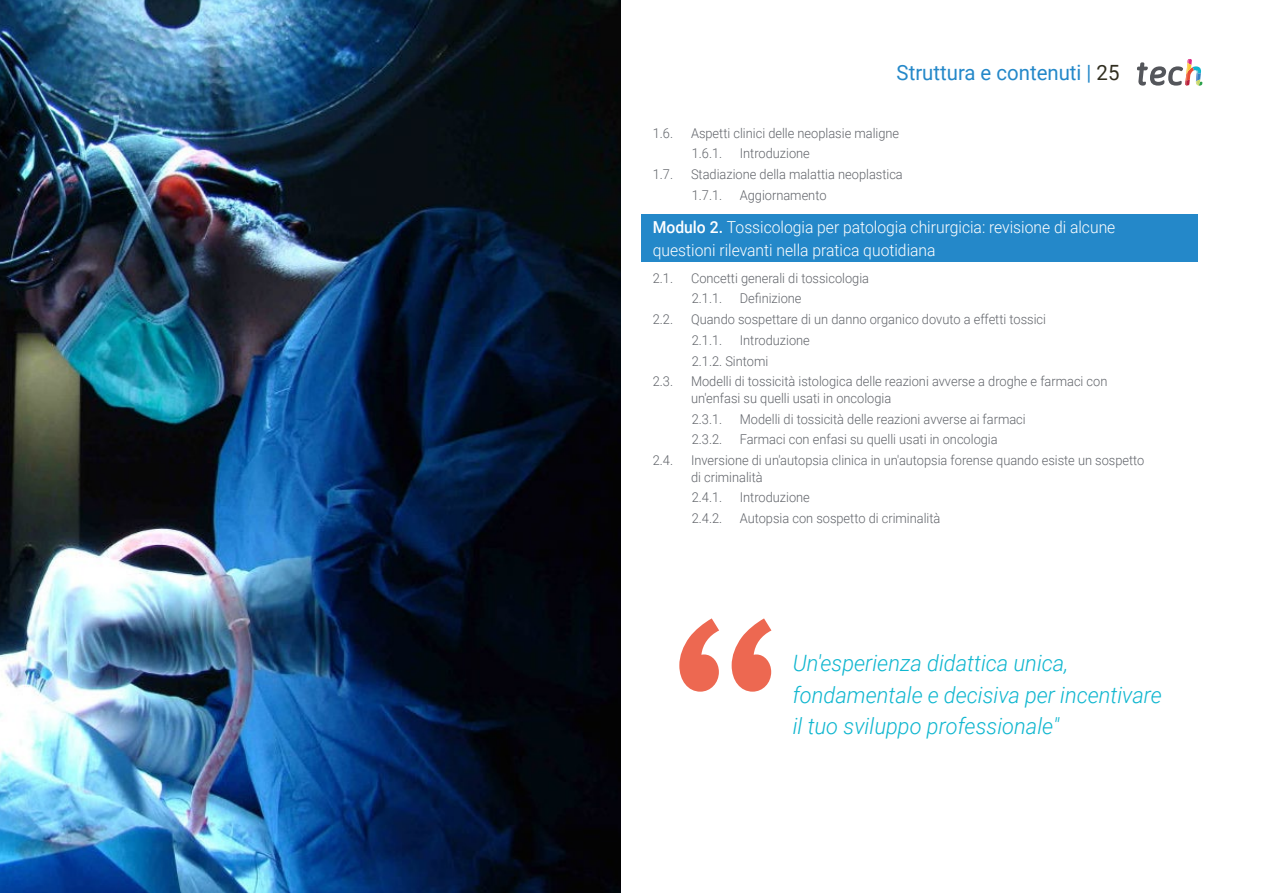
<style>
.page{position:relative;width:1263px;height:893px;background:#fff}
.page>*{position:absolute;margin:0;border:0;box-sizing:border-box;transform-origin:0 0}
.t1{font:italic 300 22.5px/31.5px "Roboto";color:#0fb6cf}
.t2{font:21px "Roboto";color:#2488c9}
.t3{font:300 16.5px/22.5px "Roboto";color:#fff;scale:.95 1}
.t4{font:300 13.5px/20.7px "Roboto";color:#61646a;scale:.95 1}
.s1{color:#312e20}
.s2{font-weight:500}
</style>
<div class="page">
<img style="left:0;top:0;width:621px;height:893px">
<div style="left:642px;top:214px;width:556px;height:48px;background:#2488c9"></div>
<svg style="left:1137px;top:59px;width:65px;height:27px"></svg>
<svg style="left:679px;top:618px;width:92px;height:74px"></svg>
<h2 class="t2" style="left:897px;top:57px;width:224px">Struttura e contenuti | <span class="s1">25</span></h2>
<p class="t4" style="left:653px;top:122px;width:23px">1.6.</p>
<p class="t4" style="left:691px;top:122px;width:221px">Aspetti clinici delle neoplasie maligne<br>1.6.1.</p>
<p class="t4" style="left:740px;top:143px;width:75px">Introduzione</p>
<p class="t4" style="left:653px;top:164px;width:23px">1.7.</p>
<p class="t4" style="left:691px;top:164px;width:224px">Stadiazione della malattia neoplastica<br>1.7.1.</p>
<p class="t4" style="left:740px;top:184px;width:93px">Aggiornamento</p>
<p class="t3" style="left:653px;top:215px;width:488px"><span class="s2">Modulo 2.</span> Tossicologia per patologia chirurgicia: revisione di alcune questioni rilevanti nella pratica quotidiana</p>
<p class="t4" style="left:653px;top:267px;width:23px">2.1.</p>
<p class="t4" style="left:691px;top:267px;width:189px">Concetti generali di tossicologia<br>2.1.1.</p>
<p class="t4" style="left:740px;top:288px;width:67px">Definizione</p>
<p class="t4" style="left:653px;top:309px;width:23px">2.2.</p>
<p class="t4" style="left:691px;top:309px;width:375px">Quando sospettare di un danno organico dovuto a effetti tossici<br>2.1.1.</p>
<p class="t4" style="left:692px;top:329px;width:126px;text-indent:48px">Introduzione<br>2.1.2. Sintomi</p>
<p class="t4" style="left:653px;top:371px;width:23px">2.3.</p>
<p class="t4" style="left:691px;top:373px;width:440px;line-height:16.5px">Modelli di tossicità istologica delle reazioni avverse a droghe e farmaci con un'enfasi su quelli usati in oncologia</p>
<p class="t4" style="left:692px;top:408px;width:34px">2.3.1.</p>
<p class="t4" style="left:740px;top:408px;width:303px">Modelli di tossicità delle reazioni avverse ai farmaci</p>
<p class="t4" style="left:692px;top:429px;width:34px">2.3.2.</p>
<p class="t4" style="left:740px;top:429px;width:273px">Farmaci con enfasi su quelli usati in oncologia</p>
<p class="t4" style="left:653px;top:450px;width:23px">2.4.</p>
<p class="t4" style="left:691px;top:452px;width:479px;line-height:16.5px">Inversione di un'autopsia clinica in un'autopsia forense quando esiste un sospetto di criminalità</p>
<p class="t4" style="left:692px;top:487px;width:34px">2.4.1.</p>
<p class="t4" style="left:740px;top:487px;width:75px">Introduzione</p>
<p class="t4" style="left:692px;top:508px;width:34px">2.4.2.</p>
<p class="t4" style="left:740px;top:508px;width:213px">Autopsia con sospetto di criminalità</p>
<h1 class="t1" style="left:793px;top:646px;width:371px">Un'esperienza didattica unica, fondamentale e decisiva per incentivare il tuo sviluppo professionale"</h1>
</div>
